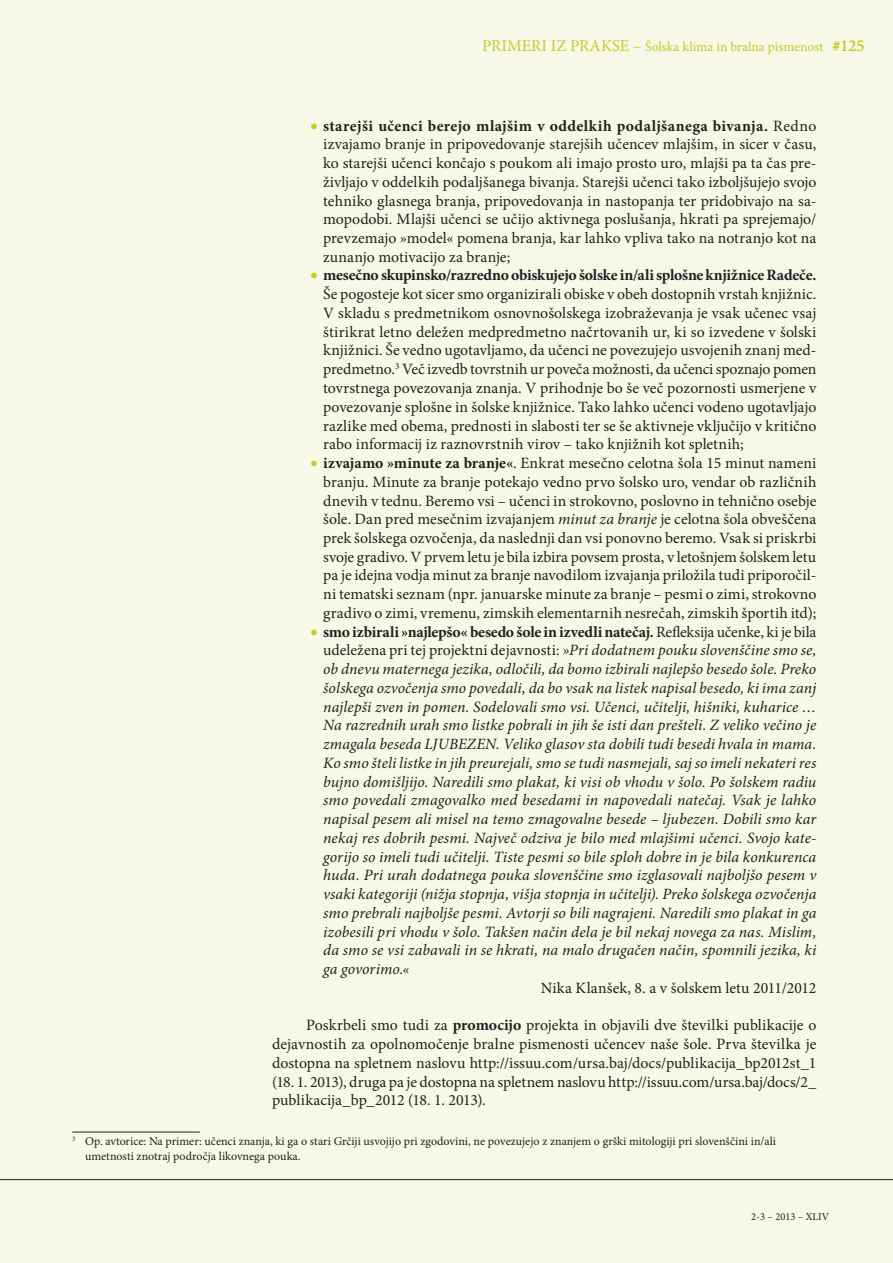
<style>
.page{position:relative;width:893px;height:1263px;background:#f7f8e7}
.page>*{position:absolute;margin:0;border:0;box-sizing:border-box;transform-origin:0 0}
.t1{font:15.75px/18.8px "Minion Pro";color:#231f20;text-align:justify}
.t2{font:italic 15.75px/18.8px "Minion Pro";color:#231f20;text-align:justify}
.t3{font:13.5px "Minion Pro";color:#c1ce23}
.t4{font:12px/14.4px "Minion Pro";color:#231f20}
.t5{font:10.5px "Minion Pro";color:#231f20}
.s1{font-size:16.5px}
.s2{color:#c1ce23}
.s3{font-weight:700}
.s4{font-style:italic}
.s5{font-weight:700;font-style:normal}
.s6{font-style:normal}
</style>
<div class="page">
<hr style="left:0;top:1179px;width:893px;height:1px;background:#231f20">
<hr style="left:72px;top:1132px;width:128px;height:1px;background:#231f20">
<p class="t3" style="left:482px;top:38px;width:384px"><span class="s1">PRIMERI IZ PRAKSE –</span> Šolska klima in bralna pismenost <span class="s1">#125</span></p>
<p class="t1" style="left:323px;top:116px;width:495px;text-indent:-13px"><span class="s2">•</span> <span class="s3">starejši učenci berejo mlajšim v oddelkih podaljšanega bivanja.</span> Redno izvajamo branje in pripovedovanje starejših učencev mlajšim, in sicer v času, ko starejši učenci končajo s poukom ali imajo prosto uro, mlajši pa ta čas pre&shy;življajo v oddelkih podaljšanega bivanja. Starejši učenci tako izboljšujejo svojo tehniko glasnega branja, pripovedovanja in nastopanja ter pridobivajo na sa&shy;mopodobi. Mlajši učenci se učijo aktivnega poslušanja, hkrati pa sprejemajo/ prevzemajo »model« pomena branja, kar lahko vpliva tako na notranjo kot na zunanjo motivacijo za branje;</p>
<p class="t1" style="left:323px;top:266px;width:495px;text-indent:-13px"><span class="s2">•</span> <span class="s3">mesečno skupinsko/razredno obiskujejo šolske in/ali splošne knjižnice Radeče.<br></span>Še pogosteje kot sicer smo organizirali obiske v obeh dostopnih vrstah knjižnic.<br>V skladu s predmetnikom osnovnošolskega izobraževanja je vsak učenec vsaj štirikrat letno deležen medpredmetno načrtovanih ur, ki so izvedene v šolski knjižnici. Še vedno ugotavljamo, da učenci ne povezujejo usvojenih znanj med&shy;predmetno.<sup>3</sup> Več izvedb tovrstnih ur poveča možnosti, da učenci spoznajo pomen tovrstnega povezovanja znanja. V prihodnje bo še več pozornosti usmerjene v povezovanje splošne in šolske knjižnice. Tako lahko učenci vodeno ugotavljajo razlike med obema, prednosti in slabosti ter se še aktivneje vključijo v kritično rabo informacij iz raznovrstnih virov – tako knjižnih kot spletnih;</p>
<p class="t1" style="left:323px;top:454px;width:495px;text-indent:-13px"><span class="s2">•</span> <span class="s3">izvajamo »minute za branje«</span>. Enkrat mesečno celotna šola 15 minut nameni branju. Minute za branje potekajo vedno prvo šolsko uro, vendar ob različnih dnevih v tednu. Beremo vsi – učenci in strokovno, poslovno in tehnično osebje šole. Dan pred mesečnim izvajanjem <span class="s4">minut za branje</span> je celotna šola obveščena prek šolskega ozvočenja, da naslednji dan vsi ponovno beremo. Vsak si priskrbi svoje gradivo. V prvem letu je bila izbira povsem prosta, v letošnjem šolskem letu pa je idejna vodja minut za branje navodilom izvajanja priložila tudi priporočil&shy;ni tematski seznam (npr. januarske minute za branje – pesmi o zimi, strokovno gradivo o zimi, vremenu, zimskih elementarnih nesrečah, zimskih športih itd);</p>
<p class="t2" style="left:323px;top:622px;width:495px;text-indent:-13px"><span class="s2">•</span> <span class="s5">smo izbirali »najlepšo« besedo šole in izvedli natečaj.</span> <span class="s6">Refleksija učenke, ki je bila udeležena pri tej projektni dejavnosti:</span> »Pri dodatnem pouku slovenščine smo se, ob dnevu maternega jezika, odločili, da bomo izbirali najlepšo besedo šole. Preko šolskega ozvočenja smo povedali, da bo vsak na listek napisal besedo, ki ima zanj najlepši zven in pomen. Sodelovali smo vsi. Učenci, učitelji, hišniki, kuharice … Na razrednih urah smo listke pobrali in jih še isti dan prešteli. Z veliko večino je zmagala beseda LJUBEZEN. Veliko glasov sta dobili tudi besedi hvala in mama.<br>Ko smo šteli listke in jih preurejali, smo se tudi nasmejali, saj so imeli nekateri res bujno domišljijo. Naredili smo plakat, ki visi ob vhodu v šolo. Po šolskem radiu smo povedali zmagovalko med besedami in napovedali natečaj. Vsak je lahko napisal pesem ali misel na temo zmagovalne besede – ljubezen. Dobili smo kar nekaj res dobrih pesmi. Največ odziva je bilo med mlajšimi učenci. Svojo kate&shy;gorijo so imeli tudi učitelji. Tiste pesmi so bile sploh dobre in je bila konkurenca huda. Pri urah dodatnega pouka slovenščine smo izglasovali najboljšo pesem v vsaki kategoriji (nižja stopnja, višja stopnja in učitelji). Preko šolskega ozvočenja smo prebrali najboljše pesmi. Avtorji so bili nagrajeni. Naredili smo plakat in ga izobesili pri vhodu v šolo. Takšen način dela je bil nekaj novega za nas. Mislim, da smo se vsi zabavali in se hkrati, na malo drugačen način, spomnili jezika, ki ga govorimo.«</p>
<p class="t1" style="left:541px;top:978px;width:277px">Nika Klanšek, 8. a v šolskem letu 2011/2012</p>
<p class="t1" style="left:272px;top:1016px;width:546px;text-indent:34px">Poskrbeli smo tudi za <span class="s3">promocijo</span> projekta in objavili dve številki publikacije o dejavnostih za opolnomočenje bralne pismenosti učencev naše šole. Prva številka je dostopna na spletnem naslovu http://issuu.com/ursa.baj/docs/publikacija_bp2012st_1 (18. 1. 2013), druga pa je dostopna na spletnem naslovu http://issuu.com/ursa.baj/docs/2_ publikacija_bp_2012 (18. 1. 2013).</p>
<p class="t4" style="left:85px;top:1134px;width:693px;text-indent:-13px"><sup>3</sup> Op. avtorice: Na primer: učenci znanja, ki ga o stari Grčiji usvojijo pri zgodovini, ne povezujejo z znanjem o grški mitologiji pri slovenščini in/ali umetnosti znotraj področja likovnega pouka.</p>
<p class="t5" style="left:751px;top:1210px;width:79px">2-3 – 2013 – XLIV</p>
</div>
